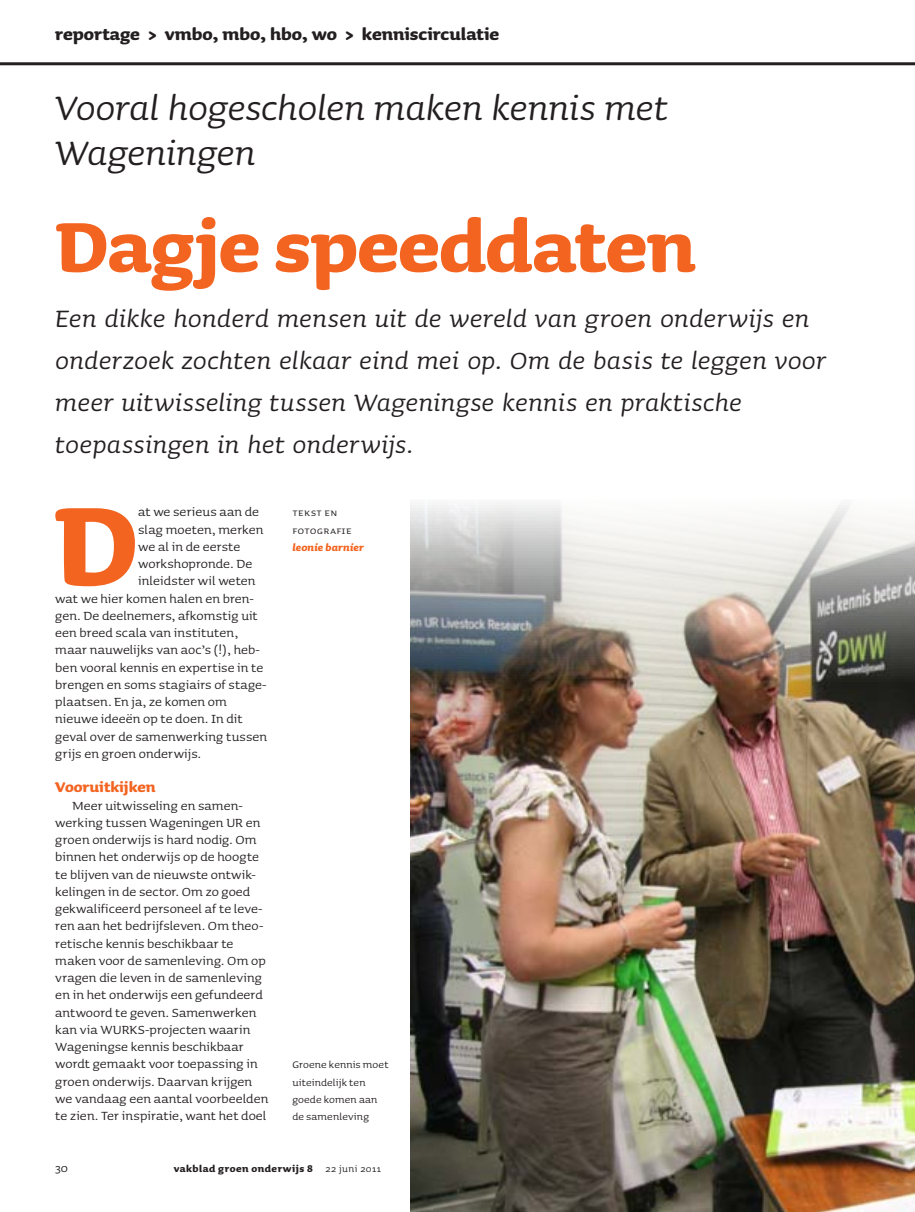
<style>
.page{position:relative;width:915px;height:1212px;background:#fff}
.page>*{position:absolute;margin:0;border:0;box-sizing:border-box;transform-origin:0 0}
.t1{font:700 142.8px "Sauna";color:#f36421}
.t2{font:700 90px "Sauna";letter-spacing:-.005em;color:#f36421}
.t3{font:italic 45px/45px "Sauna";letter-spacing:-.005em;color:#231f20}
.t4{font:italic 31.5px/42px "Sauna";letter-spacing:.01em;color:#231f20}
.t5{font:700 21px "Sauna";color:#231f20}
.t6{font:700 18px "Sauna";letter-spacing:-.005em;color:#f36421}
.t7{font:15.75px/17.2px "Sauna";letter-spacing:.005em;color:#231f20}
.t8{font:15px "Sauna";color:#231f20}
.t9{font:12.75px/17.2px "Sauna";letter-spacing:.01em;color:#231f20}
.t10{font:12.75px/17.2px "Sauna Small Caps";letter-spacing:.02em;color:#231f20}
.t11{font:italic 700 12.75px "Sauna";letter-spacing:.01em;color:#f36421}
.t12{font:700 12px "Sauna";letter-spacing:.04em;color:#231f20}
.s1{font-weight:400}
</style>
<div class="page">
<img style="left:411px;top:502px;width:503px;height:710px">
<hr style="left:0;top:62px;width:914px;height:3px;background:#231f20">
<h3 class="t5" style="left:55px;top:23px;width:445px">reportage &gt; vmbo, mbo, hbo, wo &gt; kenniscirculatie</h3>
<h3 class="t3" style="left:55px;top:84px;width:613px">Vooral hogescholen maken kennis met<br>Wageningen</h3>
<h2 class="t2" style="left:55px;top:199px;width:642px">Dagje speeddaten</h2>
<h3 class="t4" style="left:55px;top:296px;width:772px">Een dikke honderd mensen uit de wereld van groen onderwijs en onderzoek zochten elkaar eind mei op. Om de basis te leggen voor meer uitwisseling tussen Wageningse kennis en praktische toepassingen in het onderwijs.</h3>
<h1 class="t1" style="left:54px;top:469px;width:86px">D</h1>
<p class="t7" style="left:138px;top:503px;width:122px">at we serieus aan de</p>
<p class="t7" style="left:138px;top:521px;width:127px">slag moeten, merken</p>
<p class="t7" style="left:138px;top:538px;width:104px">we al in de eerste</p>
<p class="t7" style="left:138px;top:555px;width:115px">workshopronde. De</p>
<p class="t7" style="left:138px;top:572px;width:119px">inleidster wil weten</p>
<p class="t7" style="left:55px;top:590px;width:200px">wat we hier komen halen en bren-</p>
<p class="t7" style="left:55px;top:607px;width:204px">gen. De deelnemers, afkomstig uit</p>
<p class="t7" style="left:55px;top:624px;width:184px">een breed scala van instituten,</p>
<p class="t7" style="left:55px;top:641px;width:206px">maar nauwelijks van aoc’s (!), heb-</p>
<p class="t7" style="left:55px;top:659px;width:209px">ben vooral kennis en expertise in te</p>
<p class="t7" style="left:55px;top:676px;width:213px">brengen en soms stagiairs of stage-</p>
<p class="t7" style="left:55px;top:693px;width:173px">plaatsen. En ja, ze komen om</p>
<p class="t7" style="left:55px;top:710px;width:189px">nieuwe ideeën op te doen. In dit</p>
<p class="t7" style="left:55px;top:728px;width:213px">geval over de samenwerking tussen</p>
<p class="t7" style="left:55px;top:745px;width:147px">grijs en groen onderwijs.</p>
<p class="t6" style="left:55px;top:778px;width:102px">Vooruitkijken</p>
<p class="t7" style="left:55px;top:797px;width:214px;text-indent:17px">Meer uitwisseling en samen&shy;werking tussen Wageningen UR en groen onderwijs is hard nodig. Om binnen het onderwijs op de hoogte te blijven van de nieuwste ontwik&shy;kelingen in de sector. Om zo goed gekwalificeerd personeel af te leve&shy;ren aan het bedrijfsleven. Om theo&shy;retische kennis beschikbaar te maken voor de samenleving. Om op vragen die leven in de samenleving en in het onderwijs een gefundeerd antwoord te geven. Samenwerken kan via WURKS-projecten waarin Wageningse kennis beschikbaar wordt gemaakt voor toepassing in groen onderwijs. Daarvan krijgen we vandaag een aantal voorbeelden te zien. Ter inspiratie, want het doel</p>
<p class="t10" style="left:292px;top:504px;width:61px">tekst en fotografie</p>
<p class="t11" style="left:292px;top:540px;width:73px">leonie barnier</p>
<p class="t9" style="left:292px;top:1056px;width:98px">Groene kennis moet uiteindelijk ten goede komen aan de samenleving</p>
<p class="t8" style="left:55px;top:1160px;width:14px">30</p>
<p class="t12" style="left:174px;top:1162px;width:209px">vakblad groen onderwijs 8 <span class="s1">22 juni 2011</span></p>
</div>
